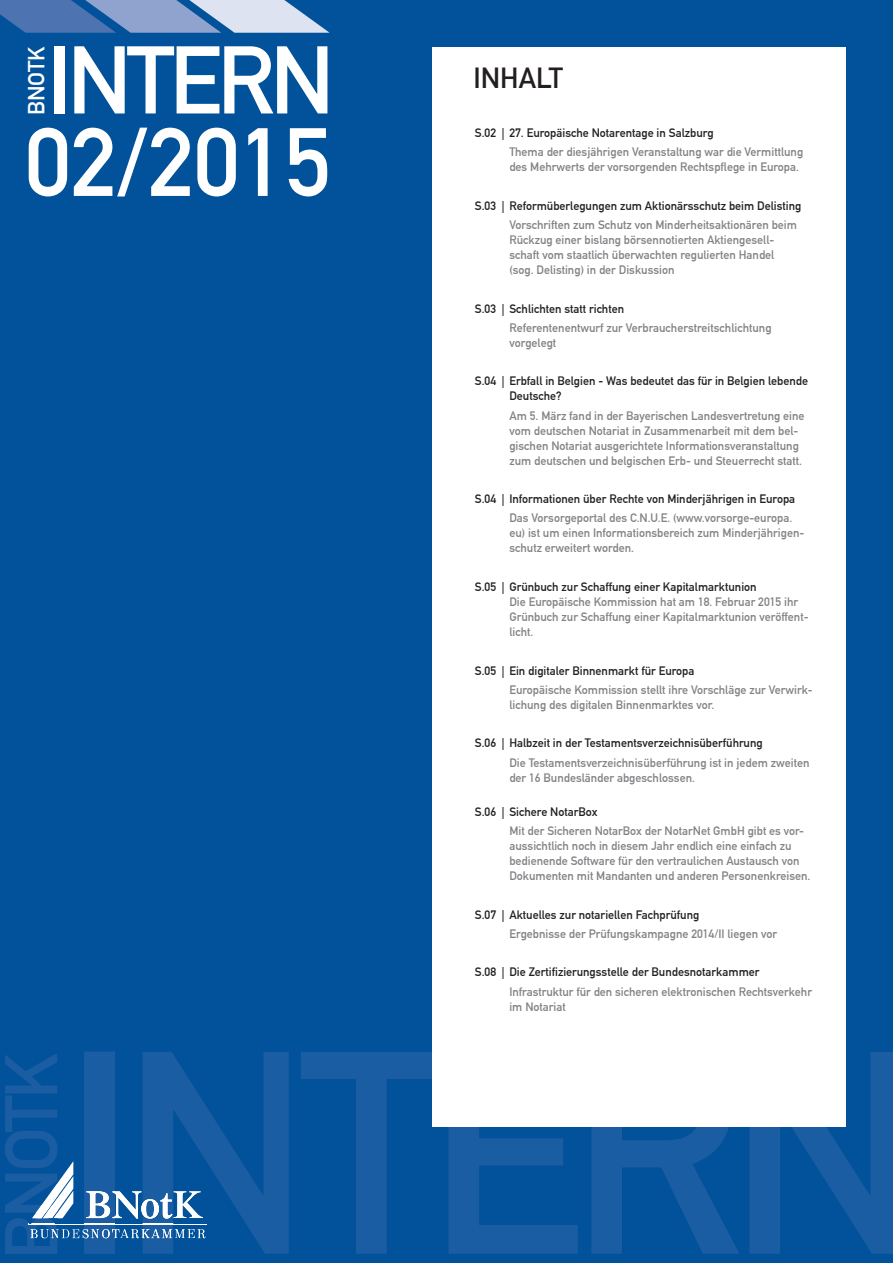
<style>
.page{position:relative;width:893px;height:1263px;background:#01529a}
.page>*{position:absolute;margin:0;border:0;box-sizing:border-box;transform-origin:0 0}
.t1{font:284.1px "DIN Mittelschrift LT";letter-spacing:-.055em;color:#1b5da2}
.t2{font:95.1px "DIN Mittelschrift LT";color:#fff}
.t3{font:94.35px "DIN Mittelschrift LT";letter-spacing:-.05em;color:#fff}
.t4{font:73.35px "DIN Mittelschrift LT";letter-spacing:-.05em;color:#1b5da2}
.t5{font:28.5px "DIN Mittelschrift LT";color:#231f20}
.t6{font:22.8px "DIN Mittelschrift LT";color:#fff}
.t7{font:12px/15px "DIN Mittelschrift LT";color:#808285}
.t8{font:12px/15px "DIN Mittelschrift LT";color:#231f20}
</style>
<div class="page">
<div style="left:432px;top:47px;width:414px;height:1079px;background:#fff"></div>
<svg style="left:0;top:0;width:330px;height:33px"></svg>
<svg style="left:28px;top:1161px;width:179px;height:78px"></svg>
<h3 class="t6" style="left:23px;top:115px;width:70px;rotate:-90deg">BNOTK</h3>
<h3 class="t3" style="left:48px;top:25px;width:288px">INTERN</h3>
<h2 class="t2" style="left:25px;top:107px;width:307px">02/2015</h2>
<h3 class="t5" style="left:473px;top:62px;width:91px">INHALT</h3>
<p class="t8" style="left:475px;top:126px;width:240px">S.02 | 27. Europäische Notarentage in Salzburg</p>
<p class="t7" style="left:509px;top:145px;width:295px">Thema der diesjährigen Veranstaltung war die Vermittlung des Mehrwerts der vorsorgenden Rechtspflege in Europa.</p>
<p class="t8" style="left:475px;top:198px;width:328px">S.03 | Reformüberlegungen zum Aktionärsschutz beim Delisting</p>
<p class="t7" style="left:509px;top:218px;width:289px">Vorschriften zum Schutz von Minderheitsaktionären beim Rückzug einer bislang börsennotierten Aktiengesell&shy;schaft vom staatlich überwachten regulierten Handel (sog. Delisting) in der Diskussion</p>
<p class="t8" style="left:475px;top:301px;width:151px">S.03 | Schlichten statt richten</p>
<p class="t7" style="left:509px;top:320px;width:264px">Referentenentwurf zur Verbraucherstreitschlichtung vorgelegt</p>
<p class="t8" style="left:509px;top:374px;width:300px;text-indent:-34px">S.04 | Erbfall in Belgien - Was bedeutet das für in Belgien lebende<br>Deutsche?</p>
<p class="t7" style="left:509px;top:408px;width:297px">Am 5. März fand in der Bayerischen Landesvertretung eine vom deutschen Notariat in Zusammenarbeit mit dem bel&shy;gischen Notariat ausgerichtete Informationsveranstaltung zum deutschen und belgischen Erb- und Steuerrecht statt.</p>
<p class="t8" style="left:475px;top:492px;width:322px">S.04 | Informationen über Rechte von Minderjährigen in Europa</p>
<p class="t7" style="left:509px;top:511px;width:296px">Das Vorsorgeportal des C.N.U.E. (www.vorsorge-europa. eu) ist um einen Informationsbereich zum Minderjährigen&shy;schutz erweitert worden.</p>
<p class="t8" style="left:475px;top:579px;width:283px">S.05 | Grünbuch zur Schaffung einer Kapitalmarktunion</p>
<p class="t7" style="left:509px;top:594px;width:301px">Die Europäische Kommission hat am 18. Februar 2015 ihr<br>Grünbuch zur Schaffung einer Kapitalmarktunion veröffent&shy;licht.</p>
<p class="t8" style="left:475px;top:663px;width:221px">S.05 | Ein digitaler Binnenmarkt für Europa</p>
<p class="t7" style="left:509px;top:682px;width:305px">Europäische Kommission stellt ihre Vorschläge zur Verwirk&shy;lichung des digitalen Binnenmarktes vor.</p>
<p class="t8" style="left:475px;top:736px;width:289px">S.06 | Halbzeit in der Testamentsverzeichnisüberführung</p>
<p class="t7" style="left:509px;top:755px;width:302px">Die Testamentsverzeichnisüberführung ist in jedem zweiten der 16 Bundesländer abgeschlossen.</p>
<p class="t8" style="left:475px;top:804px;width:124px">S.06 | Sichere NotarBox</p>
<p class="t7" style="left:509px;top:823px;width:303px">Mit der Sicheren NotarBox der NotarNet GmbH gibt es vor&shy;aussichtlich noch in diesem Jahr endlich eine einfach zu bedienende Software für den vertraulichen Austausch von Dokumenten mit Mandanten und anderen Personenkreisen.</p>
<p class="t8" style="left:475px;top:907px;width:226px">S.07 | Aktuelles zur notariellen Fachprüfung</p>
<p class="t7" style="left:509px;top:926px;width:269px">Ergebnisse der Prüfungskampagne 2014/II liegen vor</p>
<p class="t8" style="left:475px;top:965px;width:286px">S.08 | Die Zertifizierungsstelle der Bundesnotarkammer</p>
<p class="t7" style="left:509px;top:984px;width:304px">Infrastruktur für den sicheren elektronischen Rechtsverkehr im Notariat</p>
<h3 class="t4" style="left:-11px;top:1259px;width:208px;rotate:-90deg">BNOTK</h3>
<h1 class="t1" style="left:63px;top:987px;width:861px">INTERN</h1>
</div>
